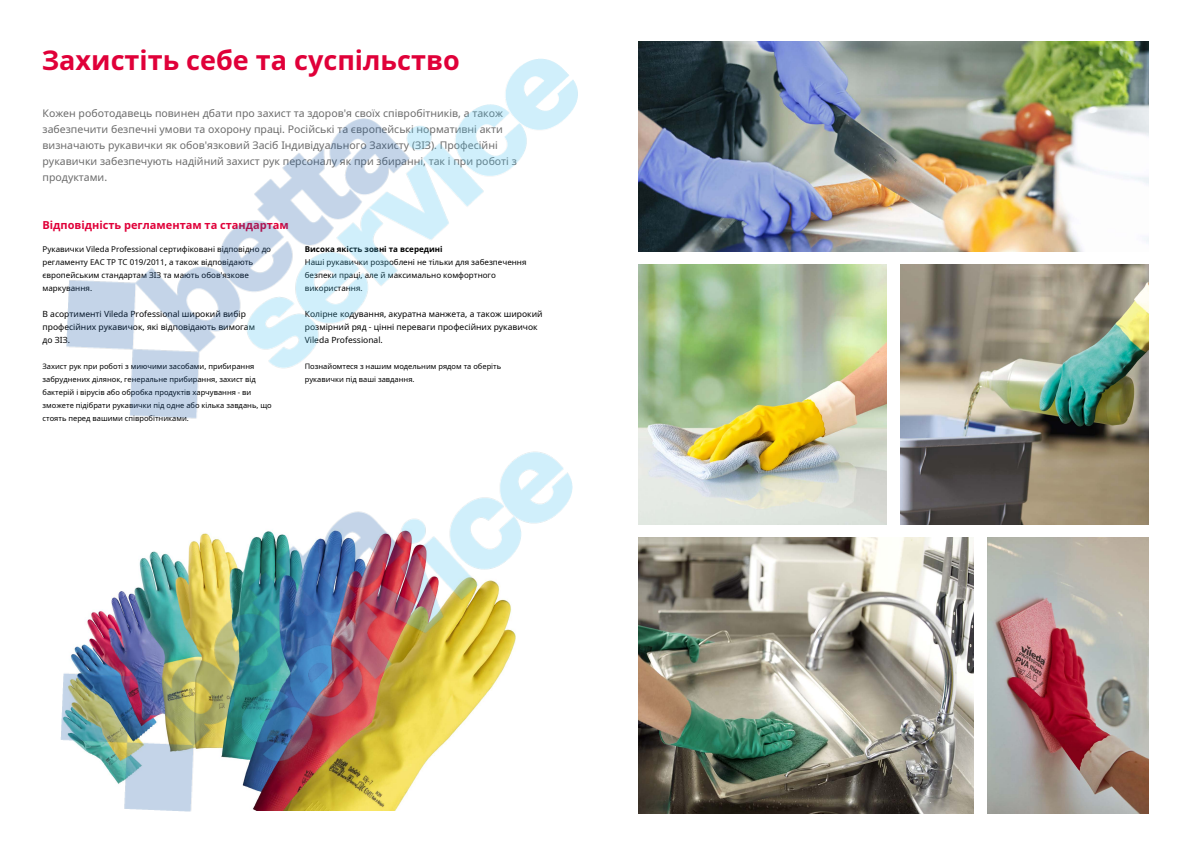
<style>
.page{position:relative;width:1191px;height:842px;background:#fff}
.page>*{position:absolute;margin:0;border:0;box-sizing:border-box;transform-origin:0 0}
.t1{font:700 27px "Noto Sans";color:#e00039}
.t2{font:700 11px "Noto Sans";color:#e00039}
.t3{font:10.5px/16px "Noto Sans";color:#6b6b6b}
.t4{font:8.5px/13px "Noto Sans";color:#000}
.t5{font:8px/13px "Noto Sans";color:#000}
.t6{font:700 8px "Noto Sans";color:#000}
.t7{font:7.5px/13px "Noto Sans";color:#000}
</style>
<div class="page">
<img style="left:638px;top:42px;width:510px;height:210px">
<img style="left:900px;top:265px;width:248px;height:260px">
<img style="left:987px;top:538px;width:161px;height:276px">
<img style="left:638px;top:538px;width:335px;height:276px">
<img style="left:638px;top:265px;width:248px;height:260px">
<img style="left:60px;top:58px;width:518px;height:754px">
<h1 class="t1" style="left:42px;top:41px;width:419px">Захистіть себе та суспільство</h1>
<p class="t3" style="left:43px;top:105px;width:476px">Кожен роботодавець повинен дбати про захист та здоров'я своїх співробітників, а також забезпечити безпечні умови та охорону праці. Російські та європейські нормативні акти визначають рукавички як обов'язковий Засіб Індивідуального Захисту (ЗІЗ). Професійні рукавички забезпечують надійний захист рук персоналу як при збиранні, так і при роботі з продуктами.</p>
<p class="t2" style="left:43px;top:217px;width:248px">Відповідність регламентам та стандартам</p>
<p class="t5" style="left:43px;top:242px;width:230px">Рукавички Vileda Professional сертифіковані відповідно до регламенту EAC ТР ТС 019/2011, а також відповідають європейським стандартам ЗІЗ та мають обов'язкове маркування.</p>
<p class="t6" style="left:305px;top:243px;width:139px">Висока якість зовні та всередині</p>
<p class="t5" style="left:305px;top:255px;width:223px">Наші рукавички розроблені не тільки для забезпечення безпеки праці, але й максимально комфортного використання.</p>
<p class="t4" style="left:43px;top:307px;width:214px">В асортименті Vileda Professional широкий вибір професійних рукавичок, які відповідають вимогам до ЗІЗ.</p>
<p class="t4" style="left:305px;top:307px;width:239px">Колірне кодування, акуратна манжета, а також широкий розмірний ряд - цінні переваги професійних рукавичок<br>Vileda Professional.</p>
<p class="t7" style="left:43px;top:359px;width:231px">Захист рук при роботі з миючими засобами, прибирання забруднених ділянок, генеральне прибирання, захист від бактерій і вірусів або обробка продуктів харчування - ви зможете підібрати рукавички під одне або кілька завдань, що стоять перед вашими співробітниками.</p>
<p class="t7" style="left:305px;top:359px;width:198px">Познайомтеся з нашим модельним рядом та оберіть рукавички під ваші завдання.</p>
</div>
